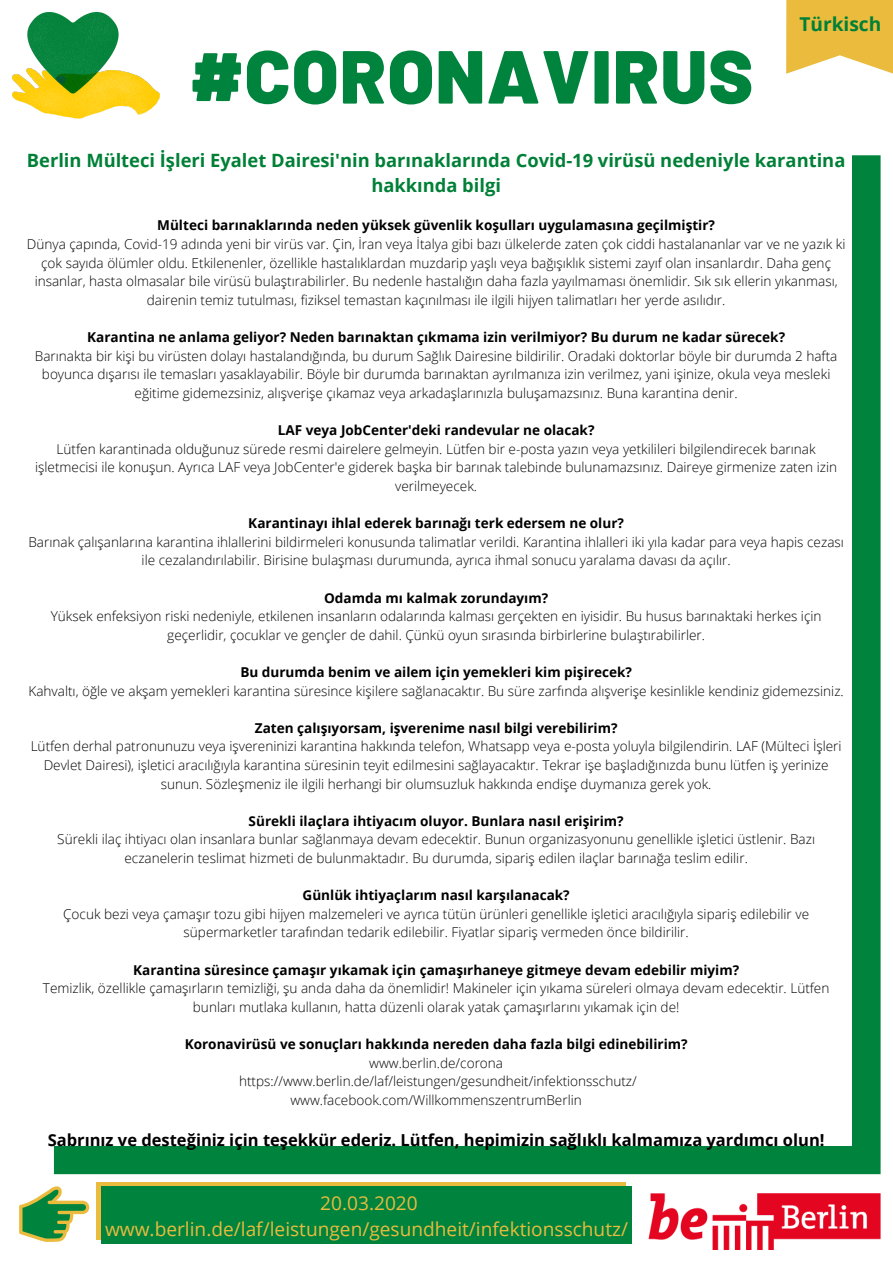
<style>
.page{position:relative;width:893px;height:1263px;background:#fff}
.page>*{position:absolute;margin:0;border:0;box-sizing:border-box;transform-origin:0 0}
.t1{font:900 75px "Barlow";letter-spacing:.02em;color:#00843d}
.t2{font:19.12px/26.6px "Open Sans";color:#eabb3d;text-align:center}
.t3{font:700 19.12px "Open Sans";color:#008037}
.t4{font:700 18.38px/24.8px "Open Sans";color:#008037;text-align:center}
.t5{font:700 16.5px "Open Sans";color:#000}
.t6{font:300 13.58px/18.6px "Open Sans";color:#000;text-align:center}
.t7{font:700 13.58px "Open Sans";color:#000}
</style>
<div class="page">
<img style="left:13px;top:12px;width:147px;height:106px">
<img style="left:648px;top:1193px;width:232px;height:56px">
<div style="left:96px;top:1182px;width:529px;height:58px;background:#eabb3d"></div>
<div style="left:101px;top:1186px;width:531px;height:58px;background:#00843d"></div>
<svg style="left:19px;top:1186px;width:71px;height:56px"></svg>
<div style="left:54px;top:155px;width:826px;height:1019px;background:#00843d"></div>
<div style="left:25px;top:127px;width:827px;height:1018px;background:#fff"></div>
<svg style="left:786px;top:0;width:107px;height:74px"></svg>
<h1 class="t1" style="left:190px;top:29px;width:564px">#CORONAVIRUS</h1>
<h2 class="t3" style="left:799px;top:11px;width:83px">Türkisch</h2>
<h3 class="t4" style="left:27px;top:148px;width:820px">Berlin Mülteci İşleri Eyalet Dairesi'nin barınaklarında Covid-19 virüsü nedeniyle karantina hakkında bilgi</h3>
<p class="t7" style="left:157px;top:216px;width:559px">Mülteci barınaklarında neden yüksek güvenlik koşulları uygulamasına geçilmiştir?</p>
<p class="t6" style="left:27px;top:234px;width:820px">Dünya çapında, Covid-19 adında yeni bir virüs var. Çin, İran veya İtalya gibi bazı ülkelerde zaten çok ciddi hastalananlar var ve ne yazık ki çok sayıda ölümler oldu. Etkilenenler, özellikle hastalıklardan muzdarip yaşlı veya bağışıklık sistemi zayıf olan insanlardır. Daha genç insanlar, hasta olmasalar bile virüsü bulaştırabilirler. Bu nedenle hastalığın daha fazla yayılmaması önemlidir. Sık sık ellerin yıkanması, dairenin temiz tutulması, fiziksel temastan kaçınılması ile ilgili hijyen talimatları her yerde asılıdır.</p>
<p class="t7" style="left:87px;top:327px;width:699px">Karantina ne anlama geliyor? Neden barınaktan çıkmama izin verilmiyor? Bu durum ne kadar sürecek?</p>
<p class="t6" style="left:35px;top:346px;width:804px">Barınakta bir kişi bu virüsten dolayı hastalandığında, bu durum Sağlık Dairesine bildirilir. Oradaki doktorlar böyle bir durumda 2 hafta boyunca dışarısı ile temasları yasaklayabilir. Böyle bir durumda barınaktan ayrılmanıza izin verilmez, yani işinize, okula veya mesleki eğitime gidemezsiniz, alışverişe çıkamaz veya arkadaşlarınızla buluşamazsınız. Buna karantina denir.</p>
<p class="t7" style="left:278px;top:421px;width:318px">LAF veya JobCenter'deki randevular ne olacak?</p>
<p class="t6" style="left:35px;top:439px;width:803px">Lütfen karantinada olduğunuz sürede resmi dairelere gelmeyin. Lütfen bir e-posta yazın veya yetkilileri bilgilendirecek barınak işletmecisi ile konuşun. Ayrıca LAF veya JobCenter'e giderek başka bir barınak talebinde bulunamazsınız. Daireye girmenize zaten izin verilmeyecek.</p>
<p class="t7" style="left:248px;top:514px;width:377px">Karantinayı ihlal ederek barınağı terk edersem ne olur?</p>
<p class="t6" style="left:28px;top:532px;width:817px">Barınak çalışanlarına karantina ihlallerini bildirmeleri konusunda talimatlar verildi. Karantina ihlalleri iki yıla kadar para veya hapis cezası ile cezalandırılabilir. Birisine bulaşması durumunda, ayrıca ihmal sonucu yaralama davası da açılır.</p>
<p class="t7" style="left:324px;top:588px;width:226px">Odamda mı kalmak zorundayım?</p>
<p class="t6" style="left:51px;top:606px;width:772px">Yüksek enfeksiyon riski nedeniyle, etkilenen insanların odalarında kalması gerçekten en iyisidir. Bu husus barınaktaki herkes için geçerlidir, çocuklar ve gençler de dahil. Çünkü oyun sırasında birbirlerine bulaştırabilirler.</p>
<p class="t7" style="left:240px;top:662px;width:393px">Bu durumda benim ve ailem için yemekleri kim pişirecek?</p>
<p class="t6" style="left:28px;top:681px;width:817px">Kahvaltı, öğle ve akşam yemekleri karantina süresince kişilere sağlanacaktır. Bu süre zarfında alışverişe kesinlikle kendiniz gidemezsiniz.</p>
<p class="t7" style="left:255px;top:718px;width:364px">Zaten çalışıyorsam, işverenime nasıl bilgi verebilirim?</p>
<p class="t6" style="left:31px;top:737px;width:812px">Lütfen derhal patronunuzu veya işvereninizi karantina hakkında telefon, Whatsapp veya e-posta yoluyla bilgilendirin. LAF (Mülteci İşleri<br>Devlet Dairesi), işletici aracılığıyla karantina süresinin teyit edilmesini sağlayacaktır. Tekrar işe başladığınızda bunu lütfen iş yerinize sunun. Sözleşmeniz ile ilgili herhangi bir olumsuzluk hakkında endişe duymanıza gerek yok.</p>
<p class="t7" style="left:249px;top:811px;width:376px">Sürekli ilaçlara ihtiyacım oluyor. Bunlara nasıl erişirim?</p>
<p class="t6" style="left:57px;top:830px;width:759px">Sürekli ilaç ihtiyacı olan insanlara bunlar sağlanmaya devam edecektir. Bunun organizasyonunu genellikle işletici üstlenir. Bazı eczanelerin teslimat hizmeti de bulunmaktadır. Bu durumda, sipariş edilen ilaçlar barınağa teslim edilir.</p>
<p class="t7" style="left:302px;top:886px;width:269px">Günlük ihtiyaçlarım nasıl karşılanacak?</p>
<p class="t6" style="left:63px;top:904px;width:747px">Çocuk bezi veya çamaşır tozu gibi hijyen malzemeleri ve ayrıca tütün ürünleri genellikle işletici aracılığıyla sipariş edilebilir ve süpermarketler tarafından tedarik edilebilir. Fiyatlar sipariş vermeden önce bildirilir.</p>
<p class="t7" style="left:133px;top:960px;width:607px">Karantina süresince çamaşır yıkamak için çamaşırhaneye gitmeye devam edebilir miyim?</p>
<p class="t6" style="left:43px;top:979px;width:788px">Temizlik, özellikle çamaşırların temizliği, şu anda daha da önemlidir! Makineler için yıkama süreleri olmaya devam edecektir. Lütfen bunları mutlaka kullanın, hatta düzenli olarak yatak çamaşırlarını yıkamak için de!</p>
<p class="t7" style="left:185px;top:1034px;width:504px">Koronavirüsü ve sonuçları hakkında nereden daha fazla bilgi edinebilirim?</p>
<p class="t6" style="left:239px;top:1053px;width:399px">www.berlin.de/corona https://www.berlin.de/laf/leistungen/gesundheit/infektionsschutz/ www.facebook.com/WillkommenszentrumBerlin</p>
<p class="t5" style="left:48px;top:1128px;width:778px">Sabrınız ve desteğiniz için teşekkür ederiz. Lütfen, hepimizin sağlıklı kalmamıza yardımcı olun!</p>
<h2 class="t2" style="left:105px;top:1189px;width:524px">20.03.2020 www.berlin.de/laf/leistungen/gesundheit/infektionsschutz/</h2>
</div>
